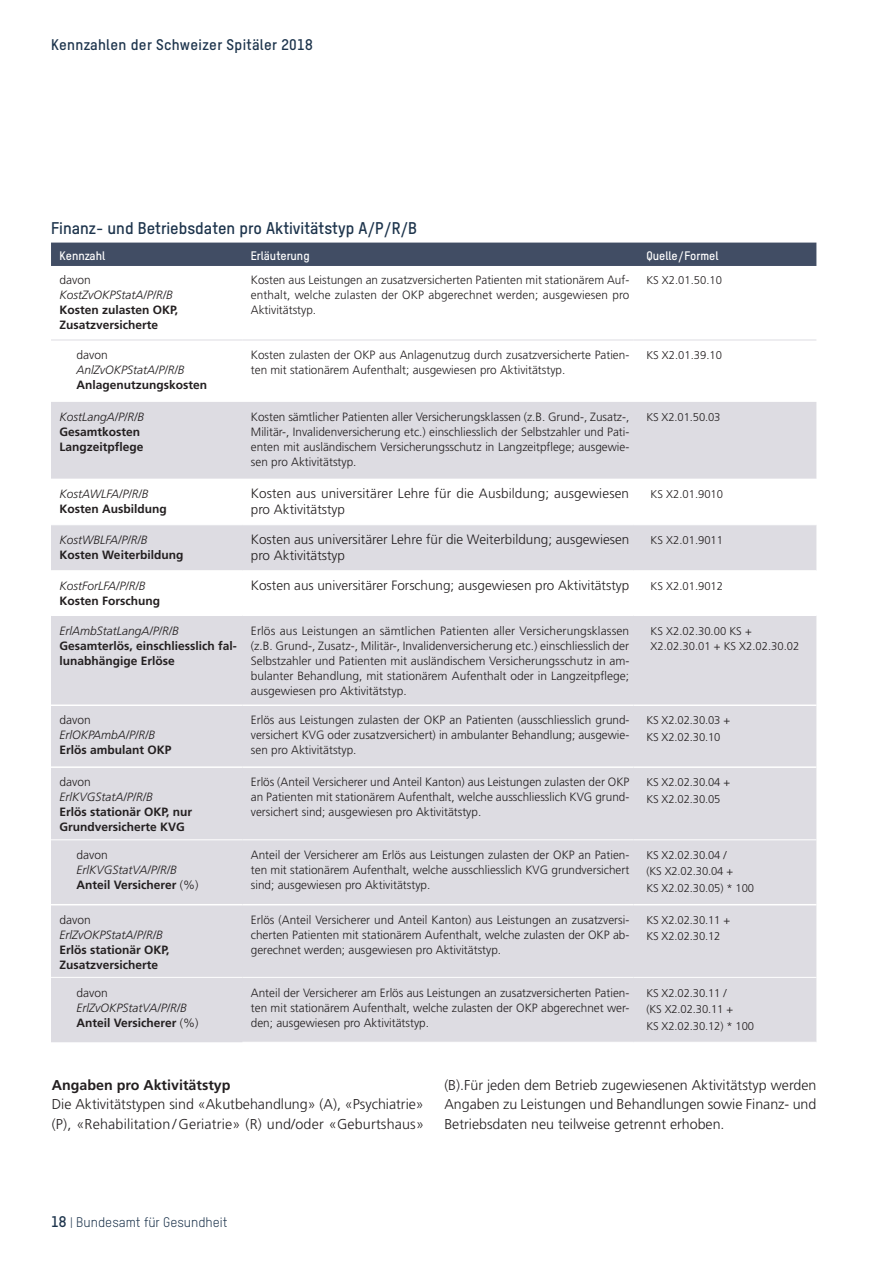
<style>
.page{position:relative;width:893px;height:1263px;background:#fff}
.page>*{position:absolute;margin:0;border:0;box-sizing:border-box;transform-origin:0 0}
.t1{font:16.5px "T Star Bold";color:#1d344c}
.t2{font:15px "T Star Bold";letter-spacing:.02em;color:#1d344c}
.t3{font:300 14.25px/19.5px "Frutiger";color:#231f20}
.t4{font:700 14.25px "Frutiger";color:#231f20}
.t5{font:300 13.5px/16.2px "Frutiger";color:#231f20}
.t6{font:13.5px "T Star Regular";color:#1d344c}
.t7{font:300 12px/15px "Frutiger";color:#231f20;text-align:justify}
.t8{font:700 12px/15px "Frutiger";color:#231f20}
.t9{font:italic 300 12px/15px "Frutiger";color:#231f20}
.t10{font:12px "T Star Bold";color:#fff}
.t11{font:300 11.25px/16.5px "Frutiger";letter-spacing:-.01em;color:#231f20}
.s1{font-weight:700;font-style:normal}
.s2{font-style:normal}
.s3{font-family:"T Star Bold";font-size:15px}
</style>
<div class="page">
<div style="left:51px;top:243px;width:765px;height:23px;background:#414d64"></div>
<div style="left:51px;top:402px;width:765px;height:640px;background:#dddce2"></div>
<svg style="left:51px;top:479px;width:765px;height:45px"></svg>
<svg style="left:51px;top:525px;width:765px;height:179px;fill:#dddce2"></svg>
<hr style="left:51px;top:524px;width:191px;height:1px;background:#fff">
<hr style="left:242px;top:524px;width:392px;height:1px;background:#fff">
<hr style="left:634px;top:524px;width:182px;height:1px;background:#fff">
<hr style="left:51px;top:570px;width:191px;height:1px;background:#fff">
<hr style="left:242px;top:570px;width:392px;height:1px;background:#fff">
<hr style="left:634px;top:570px;width:182px;height:1px;background:#fff">
<hr style="left:51px;top:615px;width:191px;height:1px;background:#fff">
<hr style="left:242px;top:615px;width:392px;height:1px;background:#fff">
<hr style="left:634px;top:615px;width:182px;height:1px;background:#fff">
<hr style="left:51px;top:704px;width:191px;height:2px;background:#fff">
<hr style="left:242px;top:704px;width:392px;height:2px;background:#fff">
<hr style="left:634px;top:704px;width:182px;height:2px;background:#fff">
<hr style="left:51px;top:766px;width:191px;height:2px;background:#fff">
<hr style="left:242px;top:766px;width:392px;height:2px;background:#fff">
<hr style="left:634px;top:766px;width:182px;height:2px;background:#fff">
<hr style="left:51px;top:839px;width:191px;height:1px;background:#fff">
<hr style="left:242px;top:839px;width:392px;height:1px;background:#fff">
<hr style="left:634px;top:839px;width:182px;height:1px;background:#fff">
<hr style="left:51px;top:904px;width:191px;height:1px;background:#fff">
<hr style="left:242px;top:904px;width:392px;height:1px;background:#fff">
<hr style="left:634px;top:904px;width:182px;height:1px;background:#fff">
<hr style="left:51px;top:977px;width:191px;height:1px;background:#fff">
<hr style="left:242px;top:977px;width:392px;height:1px;background:#fff">
<hr style="left:634px;top:977px;width:182px;height:1px;background:#fff">
<hr style="left:51px;top:340px;width:191px;height:1px;background:#dddce2">
<hr style="left:242px;top:340px;width:392px;height:1px;background:#dddce2">
<hr style="left:634px;top:340px;width:182px;height:1px;background:#dddce2">
<p class="t2" style="left:51px;top:35px;width:263px">Kennzahlen der Schweizer Spitäler 2018</p>
<h1 class="t1" style="left:51px;top:218px;width:368px">Finanz- und Betriebsdaten pro Aktivitätstyp A/P/R/B</h1>
<p class="t10" style="left:60px;top:248px;width:47px">Kennzahl</p>
<p class="t10" style="left:251px;top:248px;width:60px">Erläuterung</p>
<p class="t10" style="left:646px;top:248px;width:74px">Quelle/Formel</p>
<p class="t7" style="left:60px;top:273px;width:33px">davon</p>
<p class="t9" style="left:60px;top:288px;width:115px">KostZvOKPStatA/P/R/B</p>
<p class="t8" style="left:60px;top:303px;width:120px">Kosten zulasten OKP,<br>Zusatzversicherte</p>
<p class="t7" style="left:251px;top:273px;width:380px">Kosten aus Leistungen an zusatzversicherten Patienten mit stationärem Auf&shy;enthalt, welche zulasten der OKP abgerechnet werden; ausgewiesen pro Aktivitätstyp.</p>
<p class="t11" style="left:646px;top:272px;width:77px">KS X2.01.50.10</p>
<p class="t7" style="left:77px;top:347px;width:33px">davon</p>
<p class="t9" style="left:77px;top:362px;width:110px">AnlZvOKPStatA/P/R/B</p>
<p class="t8" style="left:77px;top:377px;width:132px">Anlagenutzungskosten</p>
<p class="t9" style="left:60px;top:409px;width:86px">KostLangA/P/R/B</p>
<p class="t8" style="left:60px;top:424px;width:86px">Gesamtkosten<br>Langzeitpflege</p>
<p class="t9" style="left:60px;top:486px;width:91px">KostAWLFA/P/R/B</p>
<p class="t8" style="left:60px;top:501px;width:109px">Kosten Ausbildung</p>
<p class="t9" style="left:60px;top:532px;width:90px">KostWBLFA/P/R/B</p>
<p class="t8" style="left:60px;top:547px;width:125px">Kosten Weiterbildung</p>
<p class="t9" style="left:60px;top:578px;width:88px">KostForLFA/P/R/B</p>
<p class="t8" style="left:60px;top:593px;width:102px">Kosten Forschung</p>
<p class="t9" style="left:60px;top:623px;width:121px">ErlAmbStatLangA/P/R/B</p>
<p class="t8" style="left:60px;top:638px;width:179px">Gesamterlös, einschliesslich fal&shy;lunabhängige Erlöse</p>
<p class="t7" style="left:60px;top:713px;width:33px">davon</p>
<p class="t9" style="left:60px;top:728px;width:97px">ErlOKPAmbA/P/R/B</p>
<p class="t8" style="left:60px;top:743px;width:114px">Erlös ambulant OKP</p>
<p class="t7" style="left:60px;top:775px;width:33px">davon</p>
<p class="t9" style="left:60px;top:790px;width:95px">ErlKVGStatA/P/R/B</p>
<p class="t8" style="left:60px;top:804px;width:134px">Erlös stationär OKP, nur<br>Grundversicherte KVG</p>
<p class="t7" style="left:77px;top:847px;width:33px">davon</p>
<p class="t9" style="left:77px;top:862px;width:123px">ErlKVGStatVA/P/R/B<br><span class="s1">Anteil Versicherer</span> <span class="s2">(%)</span></p>
<p class="t7" style="left:60px;top:912px;width:33px">davon</p>
<p class="t9" style="left:60px;top:927px;width:105px">ErlZvOKPStatA/P/R/B</p>
<p class="t8" style="left:60px;top:942px;width:112px">Erlös stationär OKP,<br>Zusatzversicherte</p>
<p class="t7" style="left:77px;top:985px;width:33px">davon</p>
<p class="t9" style="left:77px;top:1000px;width:123px">ErlZvOKPStatVA/P/R/B<br><span class="s1">Anteil Versicherer</span> <span class="s2">(%)</span></p>
<p class="t7" style="left:251px;top:347px;width:380px">Kosten zulasten der OKP aus Anlagenutzug durch zusatzversicherte Patien&shy;ten mit stationärem Aufenthalt; ausgewiesen pro Aktivitätstyp.</p>
<p class="t11" style="left:646px;top:347px;width:77px">KS X2.01.39.10</p>
<p class="t7" style="left:251px;top:409px;width:380px">Kosten sämtlicher Patienten aller Versicherungsklassen (z.B. Grund-, Zusatz-, Militär-, Invalidenversicherung etc.) einschliesslich der Selbstzahler und Pati&shy;enten mit ausländischem Versicherungsschutz in Langzeitpflege; ausgewie&shy;sen pro Aktivitätstyp.</p>
<p class="t11" style="left:646px;top:409px;width:76px">KS X2.01.50.03</p>
<p class="t5" style="left:251px;top:485px;width:380px">Kosten aus universitärer Lehre für die Ausbildung; ausgewiesen pro Aktivitätstyp</p>
<p class="t11" style="left:651px;top:486px;width:74px">KS X2.01.9010</p>
<p class="t5" style="left:251px;top:531px;width:380px">Kosten aus universitärer Lehre für die Weiterbildung; ausgewiesen pro Aktivitätstyp</p>
<p class="t11" style="left:651px;top:532px;width:74px">KS X2.01.9011</p>
<p class="t5" style="left:251px;top:577px;width:380px">Kosten aus universitärer Forschung; ausgewiesen pro Aktivitätstyp</p>
<p class="t11" style="left:651px;top:578px;width:74px">KS X2.01.9012</p>
<p class="t7" style="left:251px;top:623px;width:380px">Erlös aus Leistungen an sämtlichen Patienten aller Versicherungsklassen (z.B. Grund-, Zusatz-, Militär-, Invalidenversicherung etc.) einschliesslich der Selbstzahler und Patienten mit ausländischem Versicherungsschutz in am&shy;bulanter Behandlung, mit stationärem Aufenthalt oder in Langzeitpflege; ausgewiesen pro Aktivitätstyp.</p>
<p class="t11" style="left:651px;top:623px;width:150px;line-height:15px">KS X2.02.30.00 KS +<br>X2.02.30.01 + KS X2.02.30.02</p>
<p class="t7" style="left:251px;top:713px;width:380px">Erlös aus Leistungen zulasten der OKP an Patienten (ausschliesslich grund&shy;versichert KVG oder zusatzversichert) in ambulanter Behandlung; ausgewie&shy;sen pro Aktivitätstyp.</p>
<p class="t11" style="left:646px;top:712px;width:85px">KS X2.02.30.03 +<br>KS X2.02.30.10</p>
<p class="t7" style="left:251px;top:775px;width:380px">Erlös (Anteil Versicherer und Anteil Kanton) aus Leistungen zulasten der OKP an Patienten mit stationärem Aufenthalt, welche ausschliesslich KVG grund&shy;versichert sind; ausgewiesen pro Aktivitätstyp.</p>
<p class="t11" style="left:646px;top:774px;width:85px">KS X2.02.30.04 +<br>KS X2.02.30.05</p>
<p class="t7" style="left:251px;top:847px;width:380px">Anteil der Versicherer am Erlös aus Leistungen zulasten der OKP an Patien&shy;ten mit stationärem Aufenthalt, welche ausschliesslich KVG grundversichert sind; ausgewiesen pro Aktivitätstyp.</p>
<p class="t11" style="left:646px;top:847px;width:109px">KS X2.02.30.04 /<br>(KS X2.02.30.04 +<br>KS X2.02.30.05) * 100</p>
<p class="t7" style="left:251px;top:912px;width:380px">Erlös (Anteil Versicherer und Anteil Kanton) aus Leistungen an zusatzversi&shy;cherten Patienten mit stationärem Aufenthalt, welche zulasten der OKP ab&shy;gerechnet werden; ausgewiesen pro Aktivitätstyp.</p>
<p class="t11" style="left:646px;top:912px;width:85px">KS X2.02.30.11 +<br>KS X2.02.30.12</p>
<p class="t7" style="left:251px;top:985px;width:380px">Anteil der Versicherer am Erlös aus Leistungen an zusatzversicherten Patien&shy;ten mit stationärem Aufenthalt, welche zulasten der OKP abgerechnet wer&shy;den; ausgewiesen pro Aktivitätstyp.</p>
<p class="t11" style="left:646px;top:984px;width:109px">KS X2.02.30.11 /<br>(KS X2.02.30.11 +<br>KS X2.02.30.12) * 100</p>
<p class="t4" style="left:52px;top:1076px;width:180px">Angaben pro Aktivitätstyp</p>
<p class="t3" style="left:52px;top:1094px;width:374px">Die Aktivitätstypen sind «Akutbehandlung» (A), «Psychiatrie» (P), «Rehabilitation / Geriatrie» (R) und/oder «Geburtshaus»</p>
<p class="t3" style="left:444px;top:1075px;width:374px;text-align:justify">(B).Für jeden dem Betrieb zugewiesenen Aktivitätstyp werden Angaben zu Leistungen und Behandlungen sowie Finanz- und Betriebsdaten neu teilweise getrennt erhoben.</p>
<p class="t6" style="left:51px;top:1214px;width:178px"><span class="s3">18</span> | Bundesamt für Gesundheit</p>
</div>
